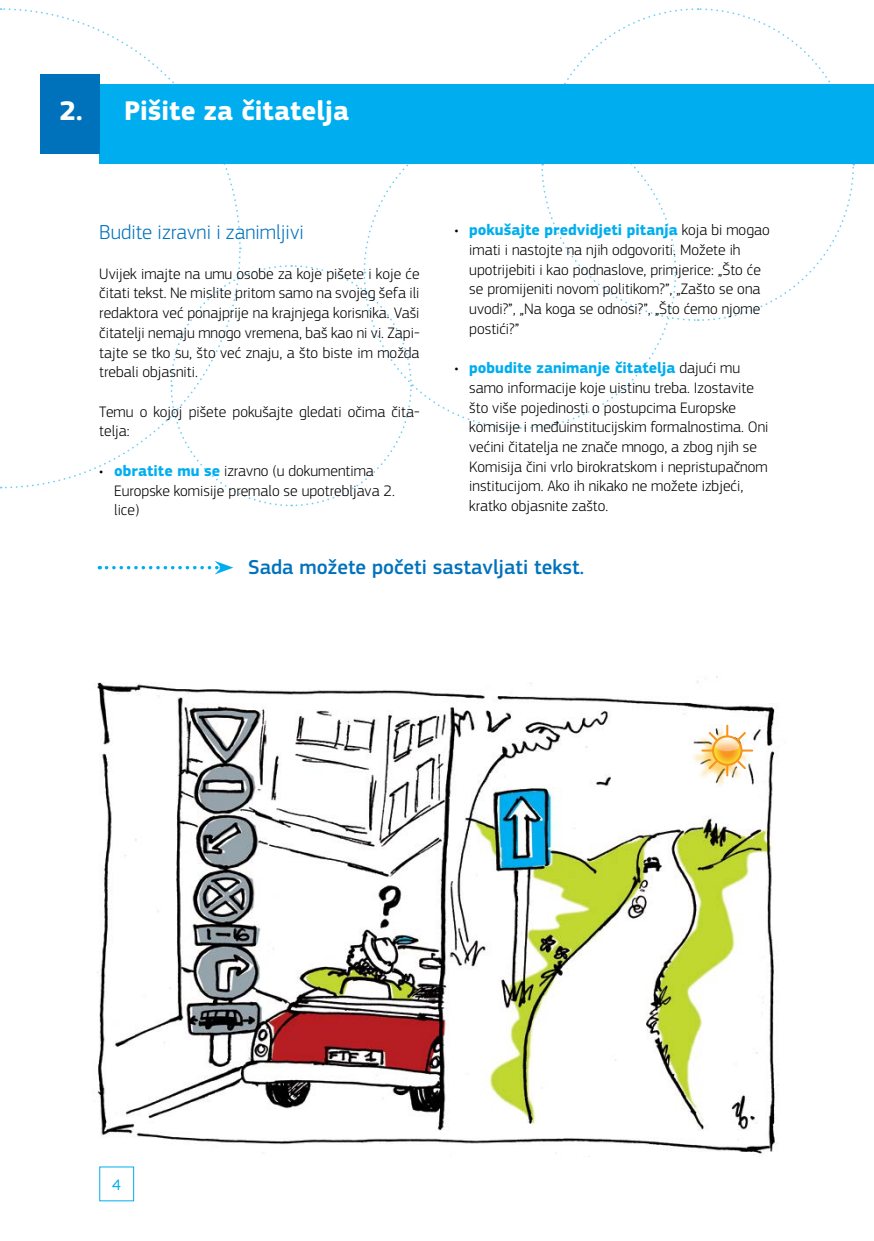
<style>
.page{position:relative;width:874px;height:1241px;background:#fff}
.page>*{position:absolute;margin:0;border:0;box-sizing:border-box;transform-origin:0 0}
.t1{font:700 28px "EC Square Sans Pro";color:#fff}
.headline{font:500 21px "EC Square Sans Pro";color:#0072bc}
.title_2{font:300 21px "EC Square Sans Pro";color:#0072bc}
.body{font:300 15.75px/19.6px "EC Square Sans Pro";color:#000}
.t2{font:15.75px "EC Square Sans Pro";color:#00aeef}
.s1{font-weight:700;color:#00aeef}
</style>
<div class="page">
<svg style="left:169px;top:8px;width:685px;height:499px"></svg>
<div style="left:99px;top:84px;width:774px;height:80px;background:#00aeef"></div>
<div style="left:40px;top:74px;width:59px;height:80px;background:#0072bc"></div>
<svg style="left:106px;top:561px;width:127px;height:13px"></svg>
<img style="left:97px;top:676px;width:682px;height:478px">
<div style="left:689px;top:727px;width:60px;height:60px;background:#fdb913;opacity:.6"></div>
<hr style="left:725px;top:724px;width:3px;height:52px;background:#f7941e">
<hr style="left:701px;top:749px;width:51px;height:2px;background:#f7941e">
<svg style="left:708px;top:731px;width:37px;height:38px"></svg>
<img style="left:713px;top:736px;width:27px;height:15px">
<div style="left:711px;top:735px;width:31px;height:30px;border:2px solid #f7941e;border-radius:50%"></div>
<p class="t1" style="left:60px;top:94px;width:291px">2. Pišite za čitatelja</p>
<p class="title_2" style="left:99px;top:220px;width:206px">Budite izravni i zanimljivi</p>
<p class="body" style="left:99px;top:263px;width:321px;text-align:justify">Uvijek imajte na umu osobe za koje pišete i koje će čitati tekst. Ne mislite pritom samo na svojeg šefa ili redaktora već ponajprije na krajnjega korisnika. Vaši čitatelji nemaju mnogo vremena, baš kao ni vi. Zapi&shy;tajte se tko su, što već znaju, a što biste im možda trebali objasniti.</p>
<p class="body" style="left:99px;top:401px;width:321px">Temu o kojoj pišete pokušajte gledati očima čita&shy;telja:</p>
<p class="body" style="left:114px;top:461px;width:282px;text-indent:-15px">• <span class="s1">obratite mu se</span> izravno (u dokumentima<br>Europske komisije premalo se upotrebljava 2. lice)</p>
<p class="body" style="left:469px;top:220px;width:302px;text-indent:-15px">• <span class="s1">pokušajte predvidjeti pitanja</span> koja bi mogao imati i nastojte na njih odgovoriti. Možete ih upotrijebiti i kao podnaslove, primjerice: „Što će se promijeniti novom politikom?”, „Zašto se ona uvodi?”, „Na koga se odnosi?”, „Što ćemo njome postići?”</p>
<p class="body" style="left:469px;top:358px;width:300px;text-indent:-15px">• <span class="s1">pobudite zanimanje čitatelja</span> dajući mu samo informacije koje uistinu treba. Izostavite što više pojedinosti o postupcima Europske komisije i međuinstitucijskim formalnostima. Oni većini čitatelja ne znače mnogo, a zbog njih se Komisija čini vrlo birokratskom i nepristupačnom institucijom. Ako ih nikako ne možete izbjeći, kratko objasnite zašto.</p>
<p class="headline" style="left:248px;top:555px;width:337px">Sada možete početi sastavljati tekst.</p>
<p class="t2" style="left:112px;top:1175px;width:10px">4</p>
</div>
